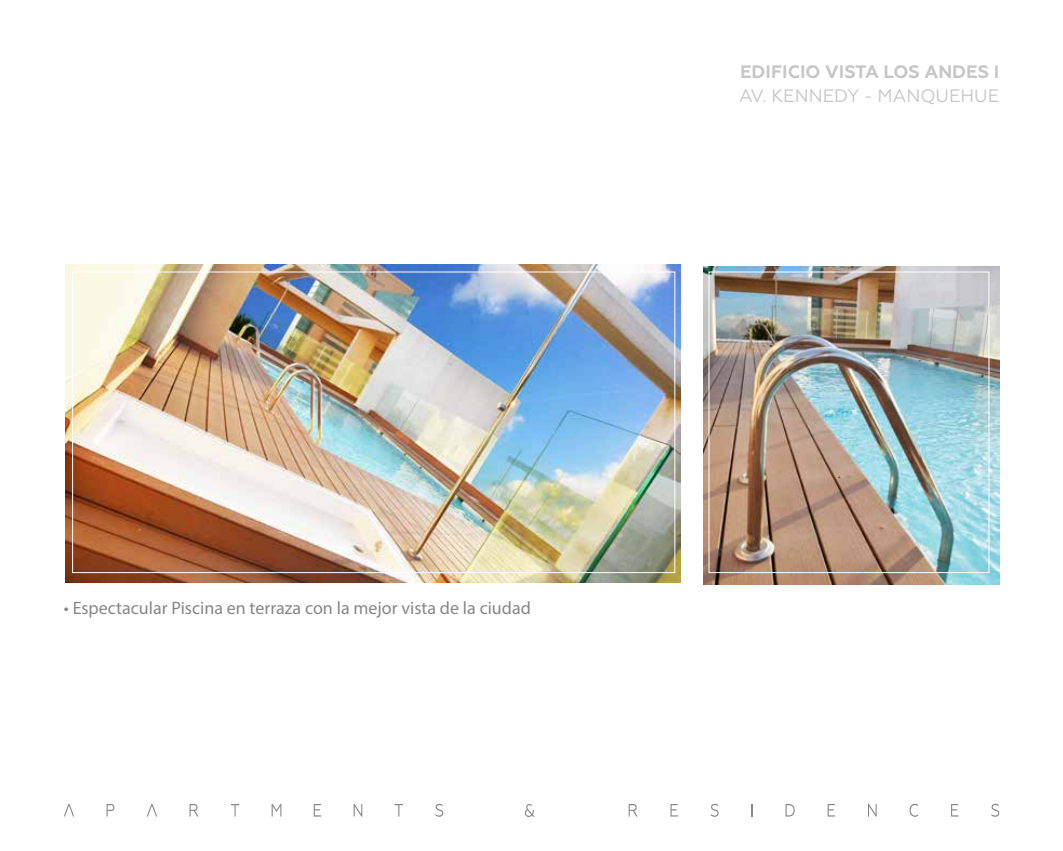
<style>
.page{position:relative;width:1063px;height:851px;background:#fff}
.page>*{position:absolute;margin:0;border:0;box-sizing:border-box;transform-origin:0 0}
.t1{font:18px "Myriad Pro";color:#878787}
.t2{font:700 18px "Geometria";color:#c6c6c6}
.t3{font:18px "Geometria";color:#c6c6c6}
</style>
<div class="page">
<svg style="left:525px;top:804px;width:9px;height:12px"></svg>
<svg style="left:107px;top:804px;width:7px;height:12px"></svg>
<svg style="left:190px;top:804px;width:8px;height:12px"></svg>
<svg style="left:231px;top:804px;width:8px;height:12px"></svg>
<svg style="left:272px;top:804px;width:9px;height:12px"></svg>
<svg style="left:314px;top:804px;width:7px;height:12px"></svg>
<svg style="left:354px;top:804px;width:8px;height:12px"></svg>
<svg style="left:395px;top:804px;width:8px;height:12px"></svg>
<svg style="left:435px;top:803px;width:8px;height:13px"></svg>
<svg style="left:629px;top:804px;width:8px;height:12px"></svg>
<svg style="left:670px;top:804px;width:8px;height:12px"></svg>
<svg style="left:711px;top:803px;width:8px;height:13px"></svg>
<svg style="left:752px;top:804px;width:1px;height:12px"></svg>
<svg style="left:786px;top:804px;width:9px;height:12px"></svg>
<svg style="left:828px;top:804px;width:7px;height:12px"></svg>
<svg style="left:868px;top:804px;width:9px;height:12px"></svg>
<svg style="left:910px;top:803px;width:8px;height:13px"></svg>
<svg style="left:951px;top:804px;width:8px;height:12px"></svg>
<svg style="left:991px;top:803px;width:8px;height:13px"></svg>
<svg style="left:147px;top:804px;width:10px;height:12px"></svg>
<svg style="left:64px;top:804px;width:10px;height:12px"></svg>
<img style="left:704px;top:266px;width:295px;height:318px">
<img style="left:65px;top:265px;width:615px;height:317px">
<div style="left:709px;top:271px;width:280px;height:302px;border:1px solid #fff"></div>
<p class="t1" style="left:64px;top:597px;width:469px">• Espectacular Piscina en terraza con la mejor vista de la ciudad</p>
<p class="t2" style="left:740px;top:61px;width:261px">EDIFICIO VISTA LOS ANDES I</p>
<p class="t3" style="left:739px;top:85px;width:262px">AV. KENNEDY - MANQUEHUE</p>
</div>
